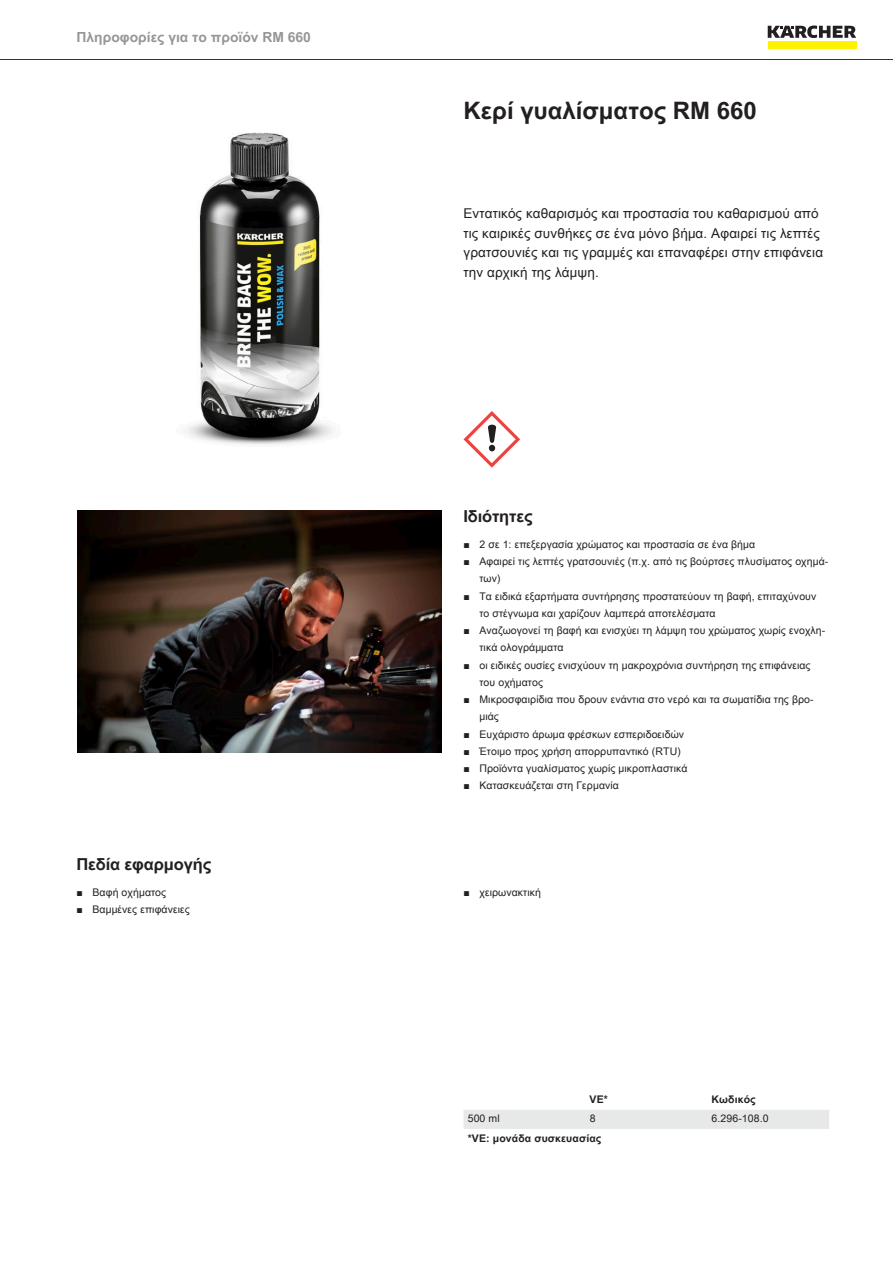
<style>
.page{position:relative;width:893px;height:1263px;background:#fff}
.page>*{position:absolute;margin:0;border:0;box-sizing:border-box;transform-origin:0 0}
.t1{font:700 24px "Arial Unicode MS";color:#231f20}
.t2{font:700 16.5px "Arial Unicode MS";letter-spacing:-.01em;color:#231f20}
.t3{font:700 13.8px "Arial Unicode MS";color:#949698}
.t4{font:13.5px/19.5px "Arial Unicode MS";letter-spacing:.01em;color:#231f20}
.t5{font:10.5px/17.2px "Arial Unicode MS";letter-spacing:.01em;color:#231f20}
.t6{font:700 10.5px "Arial Unicode MS";letter-spacing:.01em;color:#231f20}
.s1{font-family:"Arial"}
</style>
<div class="page">
<hr style="left:0;top:59px;width:893px;height:1px;background:#231f20">
<div style="left:768px;top:42px;width:88px;height:7px;background:#fff200"></div>
<svg style="left:768px;top:26px;width:88px;height:12px"></svg>
<img style="left:183px;top:132px;width:153px;height:313px">
<svg style="left:463px;top:411px;width:57px;height:57px"></svg>
<img style="left:78px;top:510px;width:363px;height:243px">
<div style="left:463px;top:1110px;width:366px;height:19px;background:#e7e8e8"></div>
<h3 class="t3" style="left:77px;top:27px;width:236px">Πληροφορίες για το προϊόν RM 660</h3>
<h2 class="t2" style="left:77px;top:852px;width:136px">Πεδία εφαρμογής</h2>
<p class="t5" style="left:77px;top:883px;width:91px"><span class="s1">■</span> Βαφή οχήματος</p>
<p class="t5" style="left:77px;top:900px;width:115px"><span class="s1">■</span> Βαμμένες επιφάνειες</p>
<h1 class="t1" style="left:463px;top:93px;width:295px">Κερί γυαλίσματος RM 660</h1>
<p class="t4" style="left:463px;top:203px;width:361px">Εντατικός καθαρισμός και προστασία του καθαρισμού από τις καιρικές συνθήκες σε ένα μόνο βήμα. Αφαιρεί τις λεπτές γρατσουνιές και τις γραμμές και επαναφέρει στην επιφάνεια την αρχική της λάμψη.</p>
<h2 class="t2" style="left:463px;top:504px;width:71px">Ιδιότητες</h2>
<p class="t5" style="left:463px;top:535px;width:293px"><span class="s1">■</span> 2 σε 1: επεξεργασία χρώματος και προστασία σε ένα βήμα</p>
<p class="t5" style="left:479px;top:553px;width:350px;text-indent:-16px"><span class="s1">■</span> Αφαιρεί τις λεπτές γρατσουνιές (π.χ. από τις βούρτσες πλυσίματος οχημά&shy;των)</p>
<p class="t5" style="left:479px;top:587px;width:338px;text-indent:-16px"><span class="s1">■</span> Τα ειδικά εξαρτήματα συντήρησης προστατεύουν τη βαφή, επιταχύνουν το στέγνωμα και χαρίζουν λαμπερά αποτελέσματα</p>
<p class="t5" style="left:479px;top:622px;width:347px;text-indent:-16px"><span class="s1">■</span> Αναζωογονεί τη βαφή και ενισχύει τη λάμψη του χρώματος χωρίς ενοχλη&shy;τικά ολογράμματα</p>
<p class="t5" style="left:479px;top:656px;width:333px;text-indent:-16px"><span class="s1">■</span> οι ειδικές ουσίες ενισχύουν τη μακροχρόνια συντήρηση της επιφάνειας του οχήματος</p>
<p class="t5" style="left:479px;top:691px;width:336px;text-indent:-16px"><span class="s1">■</span> Μικροσφαιρίδια που δρουν ενάντια στο νερό και τα σωματίδια της βρο&shy;μιάς</p>
<p class="t5" style="left:463px;top:725px;width:222px"><span class="s1">■</span> Ευχάριστο άρωμα φρέσκων εσπεριδοειδών</p>
<p class="t5" style="left:463px;top:742px;width:219px"><span class="s1">■</span> Έτοιμο προς χρήση απορρυπαντικό (RTU)</p>
<p class="t5" style="left:463px;top:760px;width:226px"><span class="s1">■</span> Προϊόντα γυαλίσματος χωρίς μικροπλαστικά</p>
<p class="t5" style="left:463px;top:777px;width:157px"><span class="s1">■</span> Κατασκευάζεται στη Γερμανία</p>
<p class="t5" style="left:463px;top:883px;width:79px"><span class="s1">■</span> χειρωνακτική</p>
<p class="t6" style="left:590px;top:1092px;width:20px">VE*</p>
<p class="t6" style="left:712px;top:1092px;width:46px">Κωδικός</p>
<p class="t5" style="left:468px;top:1110px;width:34px">500 ml</p>
<p class="t5" style="left:590px;top:1110px;width:7px">8</p>
<p class="t5" style="left:712px;top:1110px;width:59px">6.296-108.0</p>
<p class="t6" style="left:468px;top:1130px;width:135px">*VE: μονάδα συσκευασίας</p>
</div>
